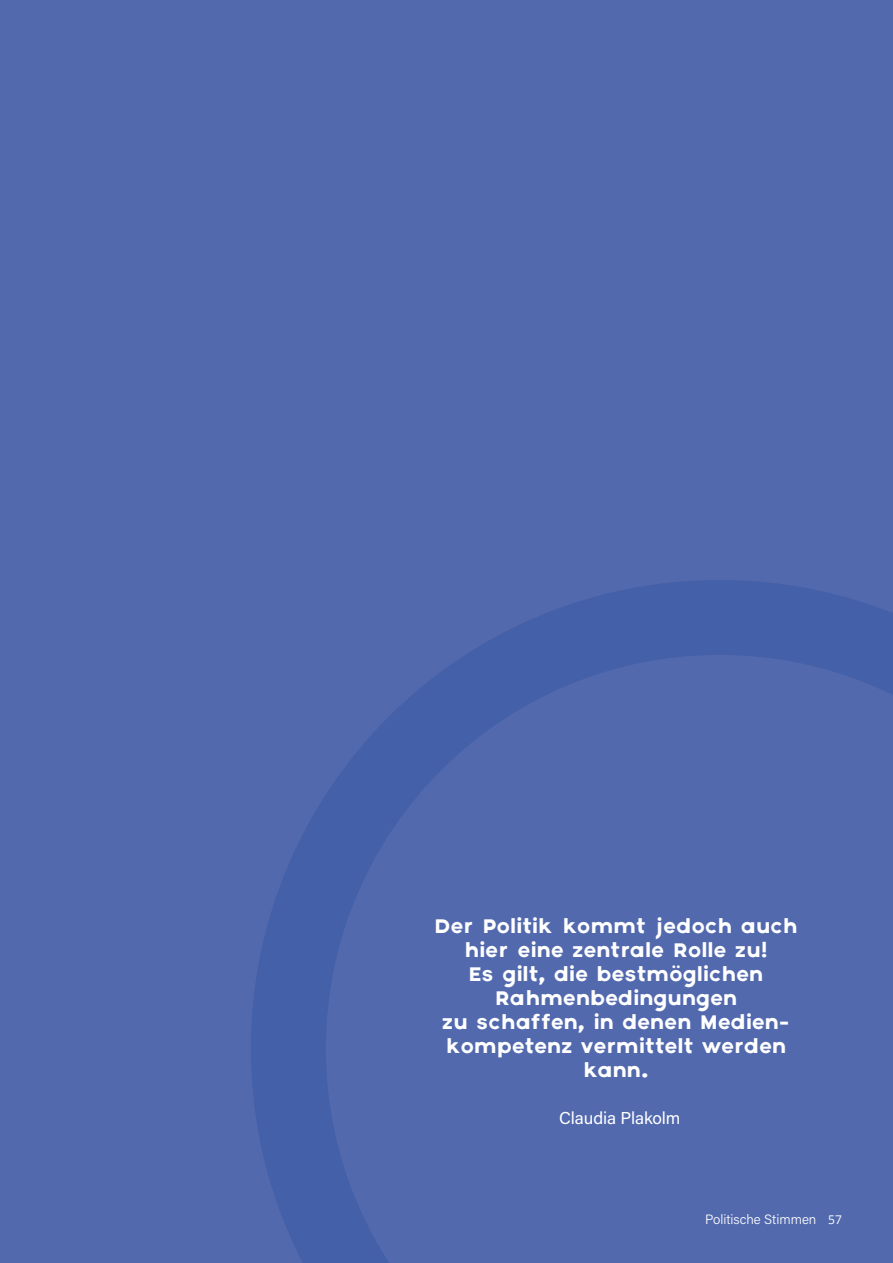
<style>
.page{position:relative;width:893px;height:1263px;background:#5269ae}
.page>*{position:absolute;margin:0;border:0;box-sizing:border-box;transform-origin:0 0}
.t1{font:21px/24px "Axis";letter-spacing:.01em;color:#fff;text-align:center}
.t2{font:17.25px "Acumin Pro";letter-spacing:-.01em;color:#fff}
.t3{font:300 13.5px "Acumin Pro";color:#fff}
.s1{font-family:"Open Sans";font-weight:400;font-size:12px}
</style>
<div class="page">
<svg style="left:251px;top:580px;width:642px;height:683px"></svg>
<p class="t1" style="left:434px;top:914px;width:365px">Der Politik kommt jedoch auch hier eine zentrale Rolle zu!<br>Es gilt, die bestmöglichen<br>Rahmenbedingungen<br>zu schaffen, in denen Medien&shy;kompetenz vermittelt werden kann.</p>
<p class="t2" style="left:559px;top:1106px;width:123px">Claudia Plakolm</p>
<p class="t3" style="left:705px;top:1210px;width:138px">Politische Stimmen <span class="s1">57</span></p>
</div>
